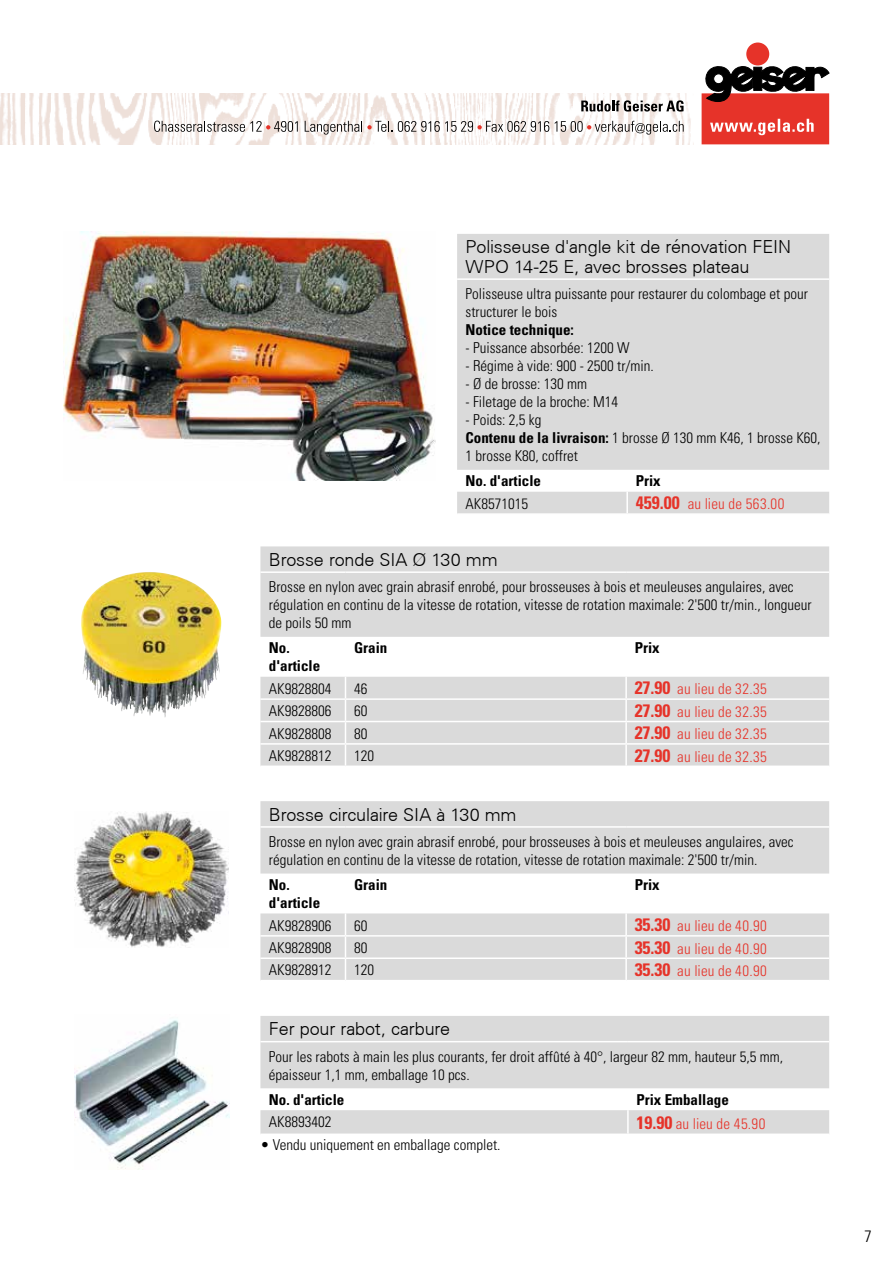
<style>
.page{position:relative;width:893px;height:1263px;background:#fff}
.page>*{position:absolute;margin:0;border:0;box-sizing:border-box;transform-origin:0 0}
.t1{font:300 18px/19.5px "Univers CE";letter-spacing:-.01em;color:#000}
.t2{font:300 condensed 16.5px "Univers LT Std";color:#000}
.t3{font:300 condensed 15px/18px "Univers LT Std";color:#000}
.t4{font:300 condensed 15px "Univers LT Std";letter-spacing:.01em;color:#e63329}
.t5{font:700 condensed 15px/18px "Univers LT Std";color:#000}
.s1{font-weight:700}
.s2{font-weight:700;font-size:18px}
</style>
<div class="page">
<img style="left:0;top:94px;width:691px;height:51px">
<div style="left:746px;top:43px;width:23px;height:22px;background:#e63329;border-radius:50%"></div>
<svg style="left:702px;top:65px;width:127px;height:79px;background:#b04943"></svg>
<svg style="left:581px;top:100px;width:103px;height:12px"></svg>
<svg style="left:154px;top:121px;width:144px;height:11px"></svg>
<svg style="left:305px;top:121px;width:244px;height:14px"></svg>
<svg style="left:555px;top:121px;width:129px;height:14px"></svg>
<img style="left:74px;top:812px;width:155px;height:135px">
<div style="left:260px;top:913px;width:569px;height:67px;background:#dadada"></div>
<hr style="left:625px;top:959px;width:2px;height:21px;background:#fff">
<hr style="left:260px;top:935px;width:85px;height:1px;background:#fff">
<hr style="left:345px;top:935px;width:281px;height:1px;background:#fff">
<hr style="left:626px;top:935px;width:203px;height:1px;background:#fff">
<hr style="left:260px;top:957px;width:85px;height:2px;background:#fff">
<hr style="left:345px;top:957px;width:281px;height:2px;background:#fff">
<hr style="left:626px;top:957px;width:203px;height:2px;background:#fff">
<div style="left:260px;top:1016px;width:569px;height:72px;background:#dadada"></div>
<div style="left:260px;top:1110px;width:569px;height:23px;background:#dadada"></div>
<hr style="left:627px;top:1110px;width:2px;height:23px;background:#fff">
<hr style="left:260px;top:1041px;width:368px;height:1px;background:#fff">
<hr style="left:628px;top:1041px;width:201px;height:1px;background:#fff">
<img style="left:64px;top:231px;width:372px;height:249px">
<img style="left:81px;top:572px;width:69px;height:108px">
<div style="left:457px;top:234px;width:372px;height:236px;background:#dadada"></div>
<div style="left:457px;top:492px;width:372px;height:21px;background:#dadada"></div>
<hr style="left:626px;top:492px;width:2px;height:21px;background:#fff">
<hr style="left:457px;top:278px;width:170px;height:2px;background:#fff">
<hr style="left:627px;top:278px;width:202px;height:2px;background:#fff">
<div style="left:260px;top:546px;width:569px;height:91px;background:#dadada"></div>
<div style="left:260px;top:677px;width:569px;height:88px;background:#dadada"></div>
<hr style="left:625px;top:677px;width:2px;height:21px;background:#fff">
<hr style="left:625px;top:700px;width:2px;height:21px;background:#fff">
<hr style="left:625px;top:722px;width:2px;height:21px;background:#fff">
<svg style="left:345px;top:677px;width:1px;height:88px"></svg>
<hr style="left:625px;top:745px;width:2px;height:20px;background:#fff">
<hr style="left:260px;top:571px;width:85px;height:2px;background:#fff">
<hr style="left:345px;top:571px;width:281px;height:2px;background:#fff">
<hr style="left:626px;top:571px;width:203px;height:2px;background:#fff">
<hr style="left:260px;top:698px;width:85px;height:2px;background:#fff">
<hr style="left:345px;top:698px;width:281px;height:2px;background:#fff">
<hr style="left:626px;top:698px;width:203px;height:2px;background:#fff">
<hr style="left:260px;top:721px;width:85px;height:1px;background:#fff">
<hr style="left:345px;top:721px;width:281px;height:1px;background:#fff">
<hr style="left:626px;top:721px;width:203px;height:1px;background:#fff">
<hr style="left:260px;top:743px;width:85px;height:2px;background:#fff">
<hr style="left:345px;top:743px;width:281px;height:2px;background:#fff">
<hr style="left:626px;top:743px;width:203px;height:2px;background:#fff">
<img style="left:75px;top:1020px;width:154px;height:150px">
<div style="left:260px;top:801px;width:569px;height:72px;background:#dadada"></div>
<svg style="left:413px;top:552px;width:13px;height:14px"></svg>
<p class="t1" style="left:466px;top:237px;width:327px">Polisseuse d'angle kit de rénovation FEIN<br>WPO 14-25 E, avec brosses plateau</p>
<p class="t3" style="left:466px;top:285px;width:344px">Polisseuse ultra puissante pour restaurer du colombage et pour structurer le bois</p>
<p class="t5" style="left:466px;top:321px;width:110px">Notice technique:</p>
<p class="t3" style="left:466px;top:339px;width:166px">- Puissance absorbée: 1200 W</p>
<p class="t3" style="left:466px;top:357px;width:190px">- Régime à vide: 900 - 2500 tr/min.</p>
<p class="t3" style="left:466px;top:375px;width:123px">- Ø de brosse: 130 mm</p>
<p class="t3" style="left:466px;top:393px;width:154px">- Filetage de la broche: M14</p>
<p class="t3" style="left:466px;top:411px;width:356px">- Poids: 2,5 kg<br><span class="s1">Contenu de la livraison:</span> 1 brosse Ø 130 mm K46, 1 brosse K60,<br>1 brosse K80, coffret</p>
<p class="t5" style="left:466px;top:472px;width:77px">No. d'article</p>
<p class="t5" style="left:636px;top:472px;width:27px">Prix</p>
<p class="t3" style="left:466px;top:495px;width:64px">AK8571015</p>
<p class="t4" style="left:636px;top:495px;width:150px"><span class="s2">459.00</span> au lieu de 563.00</p>
<p class="t1" style="left:269px;top:550px;width:140px">Brosse ronde SIA</p>
<p class="t1" style="left:432px;top:550px;width:68px">130 mm</p>
<p class="t3" style="left:269px;top:578px;width:544px">Brosse en nylon avec grain abrasif enrobé, pour brosseuses à bois et meuleuses angulaires, avec régulation en continu de la vitesse de rotation, vitesse de rotation maximale: 2'500 tr/min., longueur de poils 50 mm</p>
<p class="t5" style="left:269px;top:639px;width:53px">No. d'article</p>
<p class="t5" style="left:354px;top:639px;width:35px">Grain</p>
<p class="t5" style="left:635px;top:639px;width:27px">Prix</p>
<p class="t3" style="left:269px;top:680px;width:64px">AK9828804</p>
<p class="t3" style="left:354px;top:680px;width:15px">46</p>
<p class="t4" style="left:635px;top:680px;width:134px"><span class="s2">27.90</span> au lieu de 32.35</p>
<p class="t3" style="left:269px;top:702px;width:64px">AK9828806</p>
<p class="t3" style="left:354px;top:702px;width:15px">60</p>
<p class="t4" style="left:635px;top:702px;width:134px"><span class="s2">27.90</span> au lieu de 32.35</p>
<p class="t3" style="left:269px;top:724px;width:64px">AK9828808</p>
<p class="t3" style="left:354px;top:724px;width:15px">80</p>
<p class="t4" style="left:635px;top:725px;width:134px"><span class="s2">27.90</span> au lieu de 32.35</p>
<p class="t3" style="left:269px;top:747px;width:64px">AK9828812</p>
<p class="t3" style="left:354px;top:747px;width:21px">120</p>
<p class="t4" style="left:635px;top:747px;width:134px"><span class="s2">27.90</span> au lieu de 32.35</p>
<p class="t1" style="left:269px;top:805px;width:249px">Brosse circulaire SIA 130 mm</p>
<p class="t3" style="left:269px;top:833px;width:526px">Brosse en nylon avec grain abrasif enrobé, pour brosseuses à bois et meuleuses angulaires, avec régulation en continu de la vitesse de rotation, vitesse de rotation maximale: 2'500 tr/min.</p>
<p class="t5" style="left:269px;top:875px;width:53px">No. d'article</p>
<p class="t5" style="left:354px;top:875px;width:35px">Grain</p>
<p class="t5" style="left:635px;top:875px;width:27px">Prix</p>
<p class="t3" style="left:269px;top:916px;width:64px">AK9828906</p>
<p class="t3" style="left:354px;top:916px;width:15px">60</p>
<p class="t4" style="left:635px;top:917px;width:134px"><span class="s2">35.30</span> au lieu de 40.90</p>
<p class="t3" style="left:269px;top:939px;width:64px">AK9828908</p>
<p class="t3" style="left:354px;top:939px;width:15px">80</p>
<p class="t4" style="left:635px;top:939px;width:134px"><span class="s2">35.30</span> au lieu de 40.90</p>
<p class="t3" style="left:269px;top:961px;width:64px">AK9828912</p>
<p class="t3" style="left:354px;top:961px;width:21px">120</p>
<p class="t4" style="left:635px;top:962px;width:134px"><span class="s2">35.30</span> au lieu de 40.90</p>
<p class="t1" style="left:269px;top:1019px;width:183px">Fer pour rabot, carbure</p>
<p class="t3" style="left:269px;top:1047px;width:516px">Pour les rabots à main les plus courants, fer droit affûté à 40°, largeur 82 mm, hauteur 5,5 mm, épaisseur 1,1 mm, emballage 10 pcs.</p>
<p class="t5" style="left:269px;top:1090px;width:77px">No. d'article</p>
<p class="t5" style="left:636px;top:1090px;width:94px">Prix Emballage</p>
<p class="t3" style="left:269px;top:1112px;width:64px">AK8893402</p>
<p class="t4" style="left:636px;top:1114px;width:130px"><span class="s2">19.90</span> au lieu de 45.90</p>
<p class="t3" style="left:260px;top:1136px;width:242px">• Vendu uniquement en emballage complet.</p>
<p class="t2" style="left:864px;top:1226px;width:9px">7</p>
</div>
